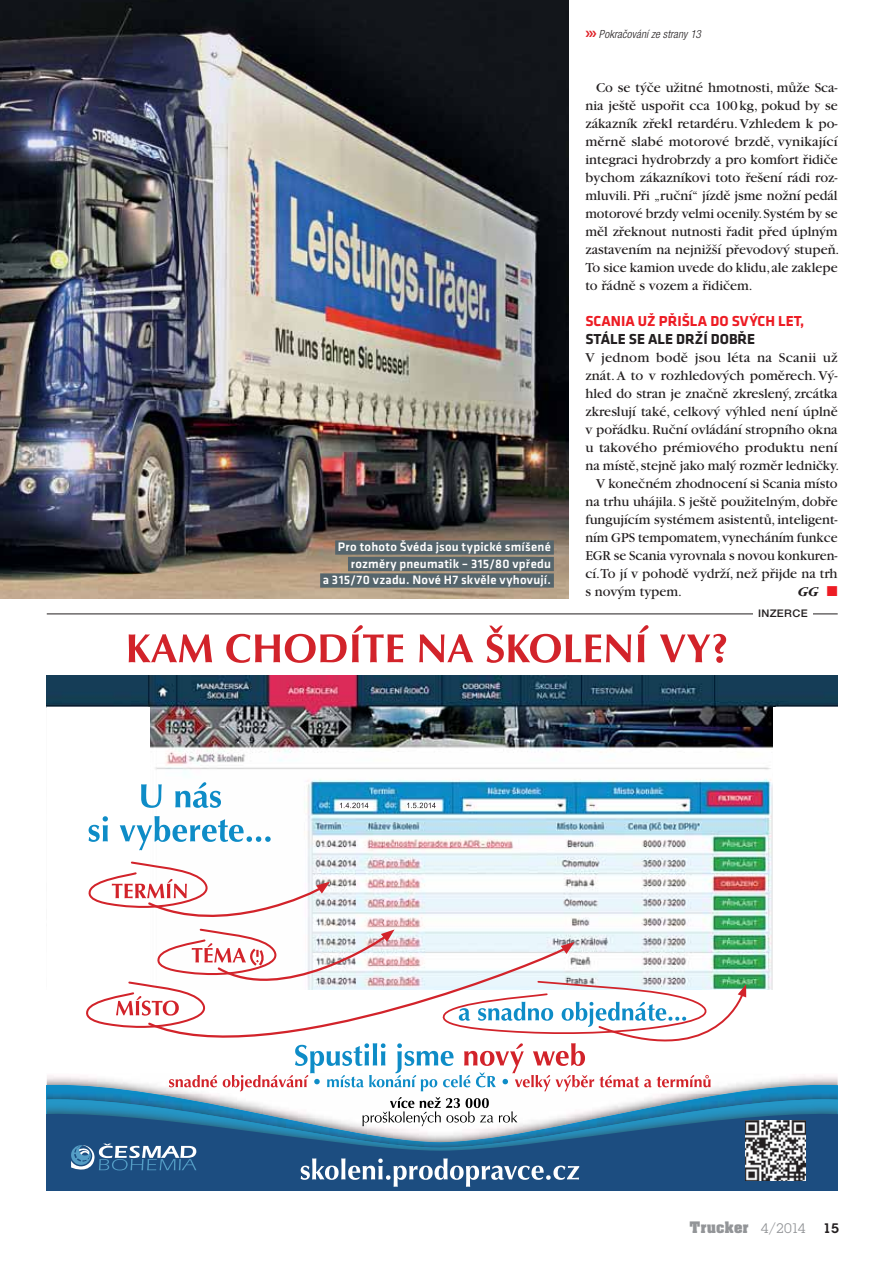
<style>
.page{position:relative;width:893px;height:1263px;background:#fff}
.page>*{position:absolute;margin:0;border:0;box-sizing:border-box;transform-origin:0 0}
.t1{font:700 15px "Klavika Basic";color:#ed1c24}
.t2{font:700 15px "Klavika Basic";color:#231f20}
.t3{font:14.25px/18px "Garamond CE";color:#231f20}
.t4{font:italic 700 14.25px "ITC Garamond CE";color:#231f20}
.t5{font:700 13.5px "Aachen Std";letter-spacing:.025em;color:#939598}
.t6{font:600 13.5px "ITC Lubalin Graph CE";color:#231f20}
.t7{font:500 12.75px/16.5px "Klavika Basic";letter-spacing:.02em;color:#fff;text-align:right}
.t8{font:italic 11.25px "Helvetica Neue Condensed CE Light";letter-spacing:.01em;color:#231f20}
.t9{font:10.5px "Helvetica Neue CE Medium";letter-spacing:.035em;color:#231f20;scale:1.05 1}
.s1{color:#df2027}
.s2{color:#ed1c24}
.s3{font-family:"ITC Lubalin Graph CE";font-weight:400}
</style>
<div class="page">
<img style="left:0;top:0;width:568px;height:598px">
<div style="left:335px;top:540px;width:219px;height:15px;background:#55656c"></div>
<div style="left:348px;top:557px;width:206px;height:14px;background:#55656c"></div>
<div style="left:320px;top:573px;width:234px;height:15px;background:#55656c"></div>
<img style="left:47px;top:675px;width:791px;height:315px">
<div style="left:773px;top:707px;width:65px;height:354px;background:#fff"></div>
<div style="left:47px;top:707px;width:102px;height:354px;background:#fff"></div>
<svg style="left:89px;top:816px;width:182px;height:34px"></svg>
<svg style="left:141px;top:782px;width:80px;height:26px"></svg>
<svg style="left:47px;top:1075px;width:791px;height:10px"></svg>
<svg style="left:47px;top:1086px;width:791px;height:7px"></svg>
<img style="left:47px;top:1093px;width:791px;height:6px">
<img style="left:47px;top:1099px;width:791px;height:7px">
<svg style="left:47px;top:1106px;width:791px;height:85px;fill:#1c4d80"></svg>
<svg style="left:362px;top:1097px;width:155px;height:29px"></svg>
<svg style="left:71px;top:1143px;width:125px;height:31px"></svg>
<svg style="left:80px;top:860px;width:666px;height:231px"></svg>
<svg style="left:301px;top:1158px;width:278px;height:29px"></svg>
<svg style="left:129px;top:625px;width:597px;height:38px"></svg>
<svg style="left:340px;top:803px;width:28px;height:5px"></svg>
<svg style="left:407px;top:803px;width:29px;height:5px"></svg>
<img style="left:745px;top:1120px;width:60px;height:61px">
<hr style="left:47px;top:613px;width:791px;height:1px;background:#231f20">
<div style="left:753px;top:607px;width:60px;height:13px;background:#fff"></div>
<p class="t7" style="left:323px;top:540px;width:230px">Pro tohoto Švéda jsou typické smíšené rozměry pneumatik – 315/80 vpředu<br>a 315/70 vzadu. Nové H7 skvěle vyhovují.</p>
<p class="t8" style="left:585px;top:27px;width:117px"><span class="s1">❯❯❯</span> Pokračování ze strany 13</p>
<p class="t3" style="left:585px;top:80px;width:256px;text-indent:11px">Co se týče užitné hmotnosti, může Sca&shy;nia ještě uspořit cca 100 kg, pokud by se zákazník zřekl retardéru. Vzhledem k po&shy;měrně slabé motorové brzdě, vynikající integraci hydrobrzdy a pro komfort řidiče bychom zákazníkovi toto řešení rádi roz&shy;mluvili. Při „ruční“ jízdě jsme nožní pedál motorové brzdy velmi ocenily. Systém by se měl zřeknout nutnosti řadit před úplným zastavením na nejnižší převodový stupeň.<br>To sice kamion uvede do klidu, ale zaklepe to řádně s vozem a řidičem.</p>
<p class="t1" style="left:585px;top:312px;width:220px">SCANIA UŽ PŘIŠLA DO SVÝCH LET,</p>
<p class="t2" style="left:585px;top:330px;width:171px">STÁLE SE ALE DRŽÍ DOBŘE</p>
<p class="t3" style="left:585px;top:350px;width:254px">V jednom bodě jsou léta na Scanii už</p>
<p class="t3" style="left:585px;top:368px;width:254px">znát. A to v rozhledových poměrech. Vý-</p>
<p class="t3" style="left:585px;top:386px;width:254px">hled do stran je značně zkreslený, zrcátka</p>
<p class="t3" style="left:585px;top:404px;width:254px">zkreslují také, celkový výhled není úplně</p>
<p class="t3" style="left:585px;top:422px;width:254px">v pořádku. Ruční ovládání stropního okna</p>
<p class="t3" style="left:585px;top:440px;width:254px">u takového prémiového produktu není</p>
<p class="t3" style="left:585px;top:458px;width:255px">na místě, stejně jako malý rozměr ledničky.</p>
<p class="t3" style="left:596px;top:476px;width:243px">V konečném zhodnocení si Scania místo</p>
<p class="t3" style="left:585px;top:494px;width:254px">na trhu uhájila. S ještě použitelným, dobře</p>
<p class="t3" style="left:585px;top:512px;width:254px">fungujícím systémem asistentů, inteligent-</p>
<p class="t3" style="left:585px;top:530px;width:254px">ním GPS tempomatem, vynecháním funkce</p>
<p class="t3" style="left:585px;top:548px;width:254px">EGR se Scania vyrovnala s novou konkuren-</p>
<p class="t3" style="left:585px;top:566px;width:254px">cí.To jí v pohodě vydrží, než přijde na trh</p>
<p class="t3" style="left:585px;top:584px;width:98px">s novým typem.</p>
<p class="t4" style="left:799px;top:583px;width:40px">GG <span class="s2">■</span></p>
<p class="t9" style="left:758px;top:607px;width:49px">INZERCE</p>
<p class="t5" style="left:690px;top:1221px;width:117px">Trucker <span class="s3">4/2014</span></p>
<p class="t6" style="left:823px;top:1220px;width:17px">15</p>
</div>
